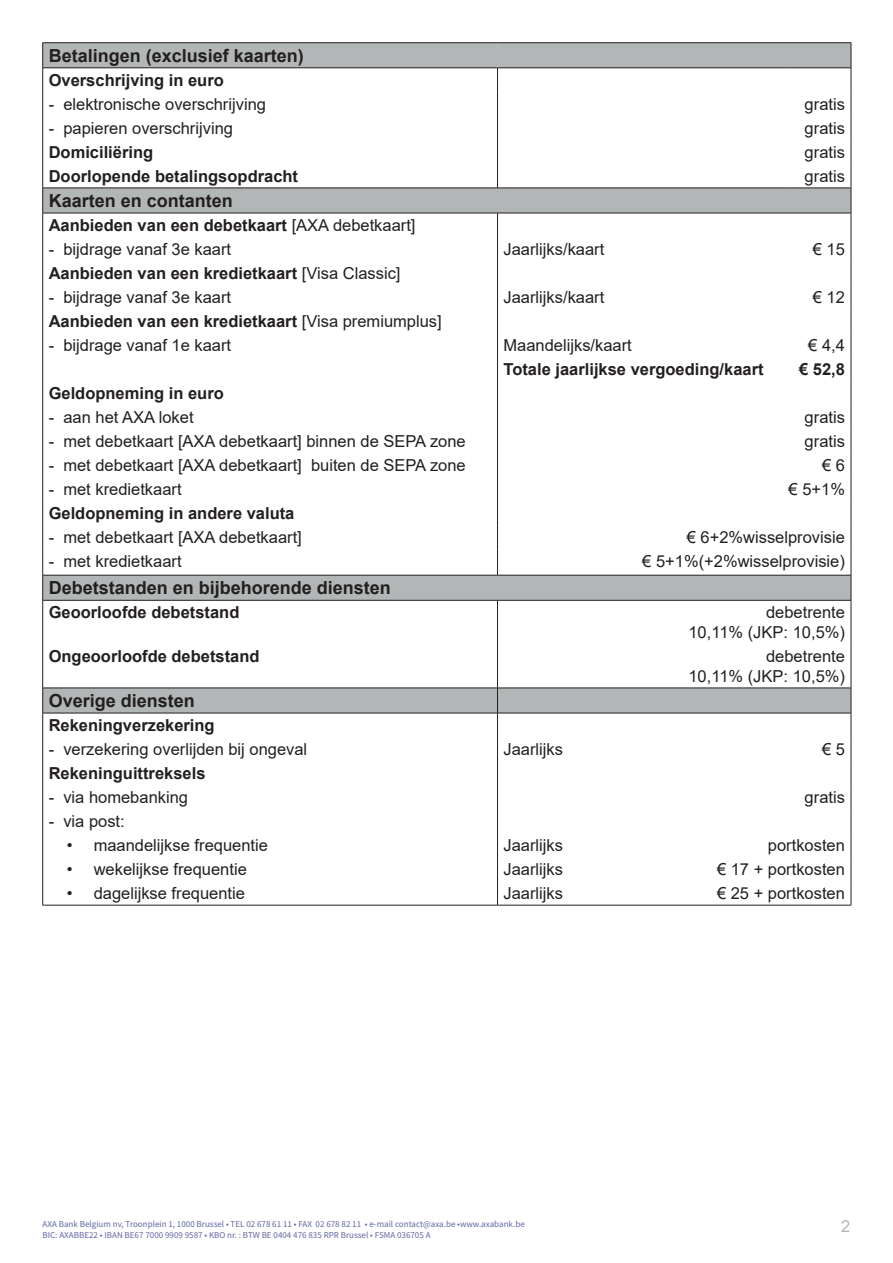
<style>
.page{position:relative;width:893px;height:1263px;background:#fff}
.page>*{position:absolute;margin:0;border:0;box-sizing:border-box;transform-origin:0 0}
.t1{font:700 18px "Arial";color:#231f20}
.t2{font:16.5px/19.8px "Arial";color:#231f20;text-align:right}
.t3{font:700 16.5px "Arial";color:#231f20}
.t4{font:16.5px "Arial";color:#b2b6b6}
.t5{font:9px/10.8px "Source Sans Pro";color:#6067a4}
.s1{font-weight:400}
</style>
<div class="page">
<svg style="left:43px;top:43px;width:808px;height:670px"></svg>
<hr style="left:43px;top:42px;width:454px;height:1px;background:#231f20">
<hr style="left:497px;top:42px;width:291px;height:1px;background:#231f20">
<hr style="left:788px;top:42px;width:63px;height:1px;background:#231f20">
<hr style="left:43px;top:68px;width:454px;height:1px;background:#231f20">
<hr style="left:497px;top:68px;width:291px;height:1px;background:#231f20">
<hr style="left:788px;top:68px;width:63px;height:1px;background:#231f20">
<svg style="left:497px;top:69px;width:1px;height:119px"></svg>
<hr style="left:43px;top:188px;width:454px;height:1px;background:#231f20">
<hr style="left:497px;top:188px;width:291px;height:1px;background:#231f20">
<hr style="left:788px;top:188px;width:63px;height:1px;background:#231f20">
<hr style="left:43px;top:213px;width:454px;height:1px;background:#231f20">
<hr style="left:497px;top:213px;width:291px;height:1px;background:#231f20">
<hr style="left:788px;top:213px;width:63px;height:1px;background:#231f20">
<svg style="left:497px;top:213px;width:1px;height:362px"></svg>
<hr style="left:43px;top:575px;width:454px;height:1px;background:#231f20">
<svg style="left:42px;top:43px;width:1px;height:557px"></svg>
<hr style="left:497px;top:575px;width:291px;height:1px;background:#231f20">
<hr style="left:788px;top:575px;width:63px;height:1px;background:#231f20">
<svg style="left:851px;top:43px;width:1px;height:557px"></svg>
<hr style="left:43px;top:600px;width:454px;height:1px;background:#231f20">
<hr style="left:42px;top:600px;width:1px;height:44px;background:#231f20">
<hr style="left:497px;top:600px;width:291px;height:1px;background:#231f20">
<hr style="left:497px;top:600px;width:1px;height:44px;background:#231f20">
<hr style="left:788px;top:600px;width:63px;height:1px;background:#231f20">
<hr style="left:851px;top:600px;width:1px;height:44px;background:#231f20">
<hr style="left:42px;top:644px;width:1px;height:44px;background:#231f20">
<hr style="left:497px;top:644px;width:1px;height:44px;background:#231f20">
<hr style="left:851px;top:644px;width:1px;height:44px;background:#231f20">
<hr style="left:43px;top:688px;width:454px;height:1px;background:#231f20">
<hr style="left:497px;top:688px;width:291px;height:1px;background:#231f20">
<hr style="left:788px;top:688px;width:63px;height:1px;background:#231f20">
<hr style="left:43px;top:713px;width:454px;height:1px;background:#231f20">
<hr style="left:497px;top:713px;width:291px;height:1px;background:#231f20">
<hr style="left:788px;top:713px;width:63px;height:1px;background:#231f20">
<svg style="left:42px;top:688px;width:1px;height:217px"></svg>
<svg style="left:497px;top:688px;width:1px;height:217px"></svg>
<svg style="left:851px;top:688px;width:1px;height:217px"></svg>
<hr style="left:43px;top:905px;width:454px;height:1px;background:#231f20">
<hr style="left:497px;top:905px;width:291px;height:1px;background:#231f20">
<hr style="left:788px;top:905px;width:63px;height:1px;background:#231f20">
<p class="t1" style="left:49px;top:43px;width:257px">Betalingen (exclusief kaarten)</p>
<p class="t3" style="left:49px;top:68px;width:177px">Overschrijving in euro</p>
<p class="t2" style="left:49px;top:94px;width:219px">- elektronische overschrijving</p>
<p class="t2" style="left:805px;top:94px;width:42px">gratis</p>
<p class="t2" style="left:49px;top:118px;width:186px">- papieren overschrijving</p>
<p class="t2" style="left:805px;top:118px;width:42px">gratis</p>
<p class="t3" style="left:49px;top:140px;width:106px">Domiciliëring</p>
<p class="t2" style="left:805px;top:142px;width:42px">gratis</p>
<p class="t3" style="left:49px;top:164px;width:251px">Doorlopende betalingsopdracht</p>
<p class="t2" style="left:805px;top:166px;width:42px">gratis</p>
<p class="t1" style="left:49px;top:188px;width:186px">Kaarten en contanten</p>
<p class="t3" style="left:49px;top:214px;width:368px">Aanbieden van een debetkaart <span class="s1">[AXA debetkaart]</span></p>
<p class="t2" style="left:49px;top:239px;width:184px">- bijdrage vanaf 3e kaart</p>
<p class="t2" style="left:503px;top:239px;width:102px">Jaarlijks/kaart</p>
<p class="t2" style="left:813px;top:239px;width:34px">€ 15</p>
<p class="t3" style="left:49px;top:262px;width:353px">Aanbieden van een kredietkaart <span class="s1">[Visa Classic]</span></p>
<p class="t2" style="left:49px;top:287px;width:184px">- bijdrage vanaf 3e kaart</p>
<p class="t2" style="left:503px;top:287px;width:102px">Jaarlijks/kaart</p>
<p class="t2" style="left:813px;top:287px;width:34px">€ 12</p>
<p class="t3" style="left:49px;top:310px;width:395px">Aanbieden van een kredietkaart <span class="s1">[Visa premiumplus]</span></p>
<p class="t2" style="left:49px;top:335px;width:184px">- bijdrage vanaf 1e kaart</p>
<p class="t2" style="left:503px;top:335px;width:130px">Maandelijks/kaart</p>
<p class="t2" style="left:808px;top:335px;width:38px">€ 4,4</p>
<p class="t3" style="left:503px;top:358px;width:262px">Totale jaarlijkse vergoeding/kaart</p>
<p class="t3" style="left:799px;top:358px;width:47px">€ 52,8</p>
<p class="t3" style="left:49px;top:382px;width:177px">Geldopneming in euro</p>
<p class="t2" style="left:49px;top:407px;width:146px">- aan het AXA loket</p>
<p class="t2" style="left:805px;top:407px;width:42px">gratis</p>
<p class="t2" style="left:49px;top:431px;width:419px">- met debetkaart [AXA debetkaart] binnen de SEPA zone</p>
<p class="t2" style="left:805px;top:431px;width:42px">gratis</p>
<p class="t2" style="left:49px;top:455px;width:419px">- met debetkaart [AXA debetkaart] buiten de SEPA zone</p>
<p class="t2" style="left:822px;top:455px;width:24px">€ 6</p>
<p class="t2" style="left:49px;top:479px;width:134px">- met kredietkaart</p>
<p class="t2" style="left:789px;top:479px;width:58px">€ 5+1%</p>
<p class="t3" style="left:49px;top:502px;width:247px">Geldopneming in andere valuta</p>
<p class="t2" style="left:49px;top:527px;width:255px">- met debetkaart [AXA debetkaart]</p>
<p class="t2" style="left:687px;top:527px;width:160px">€ 6+2%wisselprovisie</p>
<p class="t2" style="left:49px;top:551px;width:134px">- met kredietkaart</p>
<p class="t2" style="left:642px;top:551px;width:204px">€ 5+1%(+2%wisselprovisie)</p>
<p class="t1" style="left:49px;top:575px;width:344px">Debetstanden en bijbehorende diensten</p>
<p class="t3" style="left:49px;top:601px;width:192px">Geoorloofde debetstand</p>
<p class="t2" style="left:688px;top:602px;width:158px">debetrente<br>10,11% (JKP: 10,5%)</p>
<p class="t3" style="left:49px;top:645px;width:212px">Ongeoorloofde debetstand</p>
<p class="t2" style="left:688px;top:646px;width:158px">debetrente<br>10,11% (JKP: 10,5%)</p>
<p class="t1" style="left:49px;top:688px;width:148px">Overige diensten</p>
<p class="t3" style="left:49px;top:714px;width:167px">Rekeningverzekering</p>
<p class="t2" style="left:49px;top:739px;width:260px">- verzekering overlijden bij ongeval</p>
<p class="t2" style="left:503px;top:739px;width:61px">Jaarlijks</p>
<p class="t2" style="left:822px;top:739px;width:24px">€ 5</p>
<p class="t3" style="left:49px;top:762px;width:158px">Rekeninguittreksels</p>
<p class="t2" style="left:49px;top:787px;width:141px">- via homebanking</p>
<p class="t2" style="left:805px;top:787px;width:42px">gratis</p>
<p class="t2" style="left:49px;top:811px;width:78px">- via post:</p>
<p class="t2" style="left:67px;top:835px;width:203px">• maandelijkse frequentie</p>
<p class="t2" style="left:503px;top:835px;width:61px">Jaarlijks</p>
<p class="t2" style="left:768px;top:835px;width:79px">portkosten</p>
<p class="t2" style="left:67px;top:859px;width:182px">• wekelijkse frequentie</p>
<p class="t2" style="left:503px;top:859px;width:61px">Jaarlijks</p>
<p class="t2" style="left:717px;top:859px;width:129px">€ 17 + portkosten</p>
<p class="t2" style="left:67px;top:883px;width:180px">• dagelijkse frequentie</p>
<p class="t2" style="left:503px;top:883px;width:61px">Jaarlijks</p>
<p class="t2" style="left:717px;top:883px;width:129px">€ 25 + portkosten</p>
<p class="t5" style="left:43px;top:1219px;width:484px">AXA Bank Belgium nv, Troonplein 1, 1000 Brussel • TEL 02 678 61 11 • FAX 02 678 82 11 • e-mail contact@axa.be •www.axabank.be<br>BIC: AXABBE22 • IBAN BE67 7000 9909 9587 • KBO nr. : BTW BE 0404 476 835 RPR Brussel • FSMA 036705 A</p>
<p class="t4" style="left:841px;top:1215px;width:11px">2</p>
</div>
